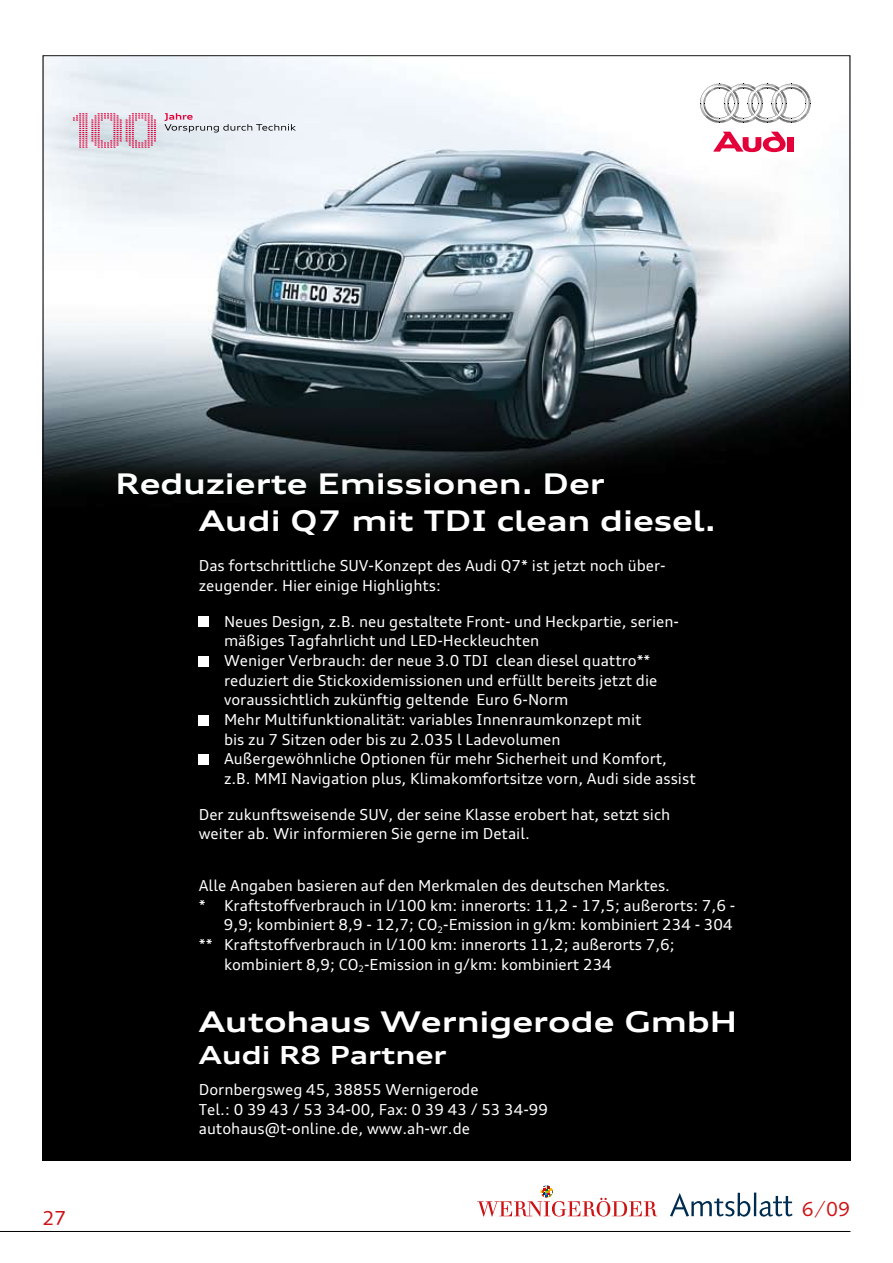
<style>
.page{position:relative;width:893px;height:1263px;background:#fff}
.page>*{position:absolute;margin:0;border:0;box-sizing:border-box;transform-origin:0 0}
.t1{font:700 expanded 28.5px/37px "Audi Type";color:#fff}
.t2{font:700 expanded 24.9px "Audi Type";color:#fff}
.t3{font:21px "Saxony";color:#cd1316}
.t4{font:15.15px/19.6px "Audi Type";color:#fff}
</style>
<div class="page">
<hr style="left:0;top:1231px;width:850px;height:1px;background:#000">
<svg style="left:477px;top:1185px;width:180px;height:31px"></svg>
<svg style="left:670px;top:1192px;width:122px;height:24px"></svg>
<img style="left:45px;top:57px;width:803px;height:1102px">
<div style="left:787px;top:137px;width:6px;height:15px;background:#e40039"></div>
<svg style="left:713px;top:132px;width:73px;height:20px"></svg>
<svg style="left:700px;top:84px;width:111px;height:39px"></svg>
<svg style="left:73px;top:113px;width:83px;height:35px"></svg>
<svg style="left:164px;top:113px;width:132px;height:19px"></svg>
<div style="left:199px;top:617px;width:10px;height:10px;background:#fff"></div>
<div style="left:199px;top:656px;width:10px;height:10px;background:#fff"></div>
<div style="left:199px;top:715px;width:10px;height:10px;background:#fff"></div>
<div style="left:199px;top:754px;width:10px;height:10px;background:#fff"></div>
<h3 class="t3" style="left:43px;top:1207px;width:26px">27</h3>
<h1 class="t1" style="left:199px;top:465px;width:519px;text-indent:-83px">Reduzierte Emissionen. Der<br>Audi Q7 mit TDI clean diesel.</h1>
<p class="t4" style="left:199px;top:556px;width:468px">Das fortschrittliche SUV-Konzept des Audi Q7* ist jetzt noch über&shy;zeugender. Hier einige Highlights:</p>
<p class="t4" style="left:224px;top:611px;width:473px">Neues Design, z.B. neu gestaltete Front- und Heckpartie, serien&shy;mäßiges Tagfahrlicht und LED-Heckleuchten<br>Weniger Verbrauch: der neue 3.0 TDI clean diesel quattro** reduziert die Stickoxidemissionen und erfüllt bereits jetzt die voraussichtlich zukünftig geltende Euro 6-Norm<br>Mehr Multifunktionalität: variables Innenraumkonzept mit<br>bis zu 7 Sitzen oder bis zu 2.035 l Ladevolumen Außergewöhnliche Optionen für mehr Sicherheit und Komfort, z.B. MMI Navigation plus, Klimakomfortsitze vorn, Audi side assist</p>
<p class="t4" style="left:199px;top:804px;width:473px">Der zukunftsweisende SUV, der seine Klasse erobert hat, setzt sich weiter ab. Wir informieren Sie gerne im Detail.</p>
<p class="t4" style="left:199px;top:876px;width:473px">Alle Angaben basieren auf den Merkmalen des deutschen Marktes.</p>
<p class="t4" style="left:199px;top:895px;width:538px">* Kraftstoffverbrauch in l/100 km: innerorts: 11,2 - 17,5; außerorts: 7,6 -</p>
<p class="t4" style="left:224px;top:915px;width:510px">9,9; kombiniert 8,9 - 12,7; CO<sub>2</sub>-Emission in g/km: kombiniert 234 - 304</p>
<p class="t4" style="left:199px;top:935px;width:477px">** Kraftstoffverbrauch in l/100 km: innerorts 11,2; außerorts 7,6;</p>
<p class="t4" style="left:224px;top:954px;width:389px">kombiniert 8,9; CO<sub>2</sub>-Emission in g/km: kombiniert 234</p>
<h1 class="t1" style="left:199px;top:1002px;width:540px">Autohaus Wernigerode GmbH</h1>
<h2 class="t2" style="left:199px;top:1038px;width:249px">Audi R8 Partner</h2>
<p class="t4" style="left:199px;top:1079px;width:351px">Dornbergsweg 45, 38855 Wernigerode<br>Tel.: 0 39 43 / 53 34-00, Fax: 0 39 43 / 53 34-99 autohaus@t-online.de, www.ah-wr.de</p>
<h3 class="t3" style="left:802px;top:1197px;width:50px">6/09</h3>
</div>
